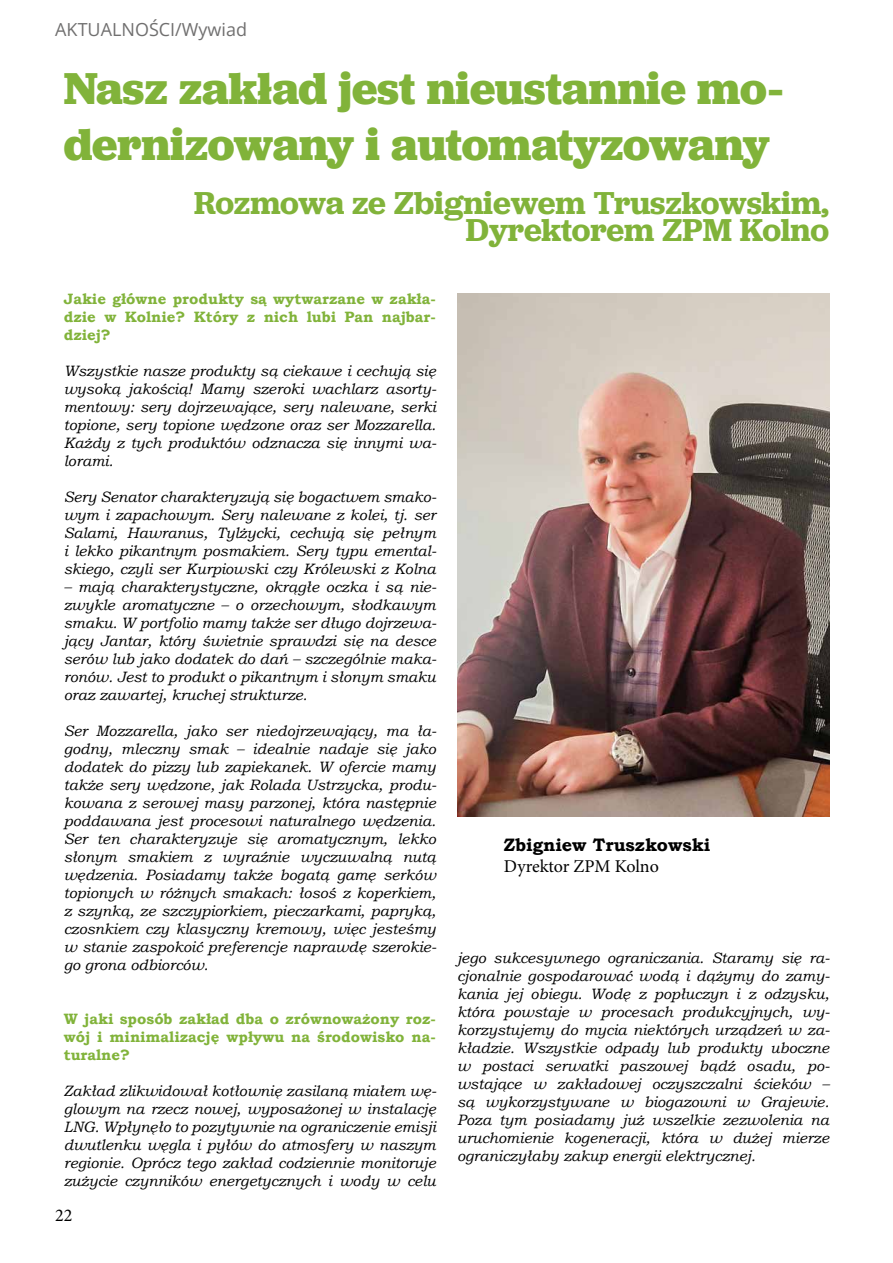
<style>
.page{position:relative;width:893px;height:1263px;background:#fff}
.page>*{position:absolute;margin:0;border:0;box-sizing:border-box;transform-origin:0 0}
.t1{font:700 46.5px/55.8px "Jubilat";letter-spacing:-.005em;color:#81b33a}
.t2{font:600 33px/27px "Jubilat";letter-spacing:-.005em;color:#81b33a;text-align:right}
.t3{font:700 18px "Bookman Old Style";color:#000}
.t4{font:18px "Minion Pro";letter-spacing:-.005em;color:#000}
.t5{font:18px "Open Sans";color:#706f6f}
.t6{font:italic 15px/18px "Bookman Old Style";color:#000;text-align:justify}
.t7{font:700 15px/18px "Bookman Old Style";color:#81b33a;text-align:justify}
</style>
<div class="page">
<img style="left:457px;top:293px;width:372px;height:523px">
<p class="t5" style="left:55px;top:17px;width:193px">AKTUALNOŚCI/Wywiad</p>
<h1 class="t1" style="left:64px;top:60px;width:721px">Nasz zakład jest nieustannie mo&shy;dernizowany i automatyzowany</h1>
<h2 class="t2" style="left:194px;top:189px;width:637px">Rozmowa ze Zbigniewem Truszkowskim,<br>Dyrektorem ZPM Kolno</h2>
<p class="t7" style="left:64px;top:290px;width:374px">Jakie główne produkty są wytwarzane w zakła&shy;dzie w Kolnie? Który z nich lubi Pan najbar&shy;dziej?</p>
<p class="t6" style="left:64px;top:362px;width:374px">Wszystkie nasze produkty są ciekawe i cechują się wysoką jakością! Mamy szeroki wachlarz asorty&shy;mentowy: sery dojrzewające, sery nalewane, serki topione, sery topione wędzone oraz ser Mozzarella.<br>Każdy z tych produktów odznacza się innymi wa&shy;lorami.</p>
<p class="t6" style="left:64px;top:488px;width:374px">Sery Senator charakteryzują się bogactwem smako&shy;wym i zapachowym. Sery nalewane z kolei, tj. ser Salami, Hawranus, Tylżycki, cechują się pełnym i lekko pikantnym posmakiem. Sery typu emental&shy;skiego, czyli ser Kurpiowski czy Królewski z Kolna</p>
<p class="t6" style="left:64px;top:578px;width:374px">– mają charakterystyczne, okrągłe oczka i są nie&shy;zwykle aromatyczne – o orzechowym, słodkawym smaku. W portfolio mamy także ser długo dojrzewa&shy;jący Jantar, który świetnie sprawdzi się na desce serów lub jako dodatek do dań – szczególnie maka&shy;ronów. Jest to produkt o pikantnym i słonym smaku oraz zawartej, kruchej strukturze.</p>
<p class="t6" style="left:64px;top:722px;width:374px">Ser Mozzarella, jako ser niedojrzewający, ma ła&shy;godny, mleczny smak – idealnie nadaje się jako dodatek do pizzy lub zapiekanek. W ofercie mamy także sery wędzone, jak Rolada Ustrzycka, produ&shy;kowana z serowej masy parzonej, która następnie poddawana jest procesowi naturalnego wędzenia.<br>Ser ten charakteryzuje się aromatycznym, lekko słonym smakiem z wyraźnie wyczuwalną nutą wędzenia. Posiadamy także bogatą gamę serków topionych w różnych smakach: łosoś z koperkiem, z szynką, ze szczypiorkiem, pieczarkami, papryką, czosnkiem czy klasyczny kremowy, więc jesteśmy w stanie zaspokoić preferencje naprawdę szerokie&shy;go grona odbiorców.</p>
<p class="t7" style="left:64px;top:1010px;width:374px">W jaki sposób zakład dba o zrównoważony roz&shy;wój i minimalizację wpływu na środowisko na&shy;turalne?</p>
<p class="t6" style="left:64px;top:1082px;width:374px">Zakład zlikwidował kotłownię zasilaną miałem wę&shy;glowym na rzecz nowej, wyposażonej w instalację LNG. Wpłynęło to pozytywnie na ograniczenie emisji dwutlenku węgla i pyłów do atmosfery w naszym regionie. Oprócz tego zakład codziennie monitoruje zużycie czynników energetycznych i wody w celu</p>
<p class="t4" style="left:55px;top:1203px;width:19px">22</p>
<p class="t3" style="left:504px;top:832px;width:208px">Zbigniew Truszkowski</p>
<p class="t4" style="left:504px;top:855px;width:157px">Dyrektor ZPM Kolno</p>
<p class="t6" style="left:457px;top:949px;width:374px">jego sukcesywnego ograniczania. Staramy się ra&shy;cjonalnie gospodarować wodą i dążymy do zamy&shy;kania jej obiegu. Wodę z popłuczyn i z odzysku, która powstaje w procesach produkcyjnych, wy&shy;korzystujemy do mycia niektórych urządzeń w za&shy;kładzie. Wszystkie odpady lub produkty uboczne w postaci serwatki paszowej bądź osadu, po&shy;wstające w zakładowej oczyszczalni ścieków – są wykorzystywane w biogazowni w Grajewie.<br>Poza tym posiadamy już wszelkie zezwolenia na uruchomienie kogeneracji, która w dużej mierze ograniczyłaby zakup energii elektrycznej.</p>
</div>
